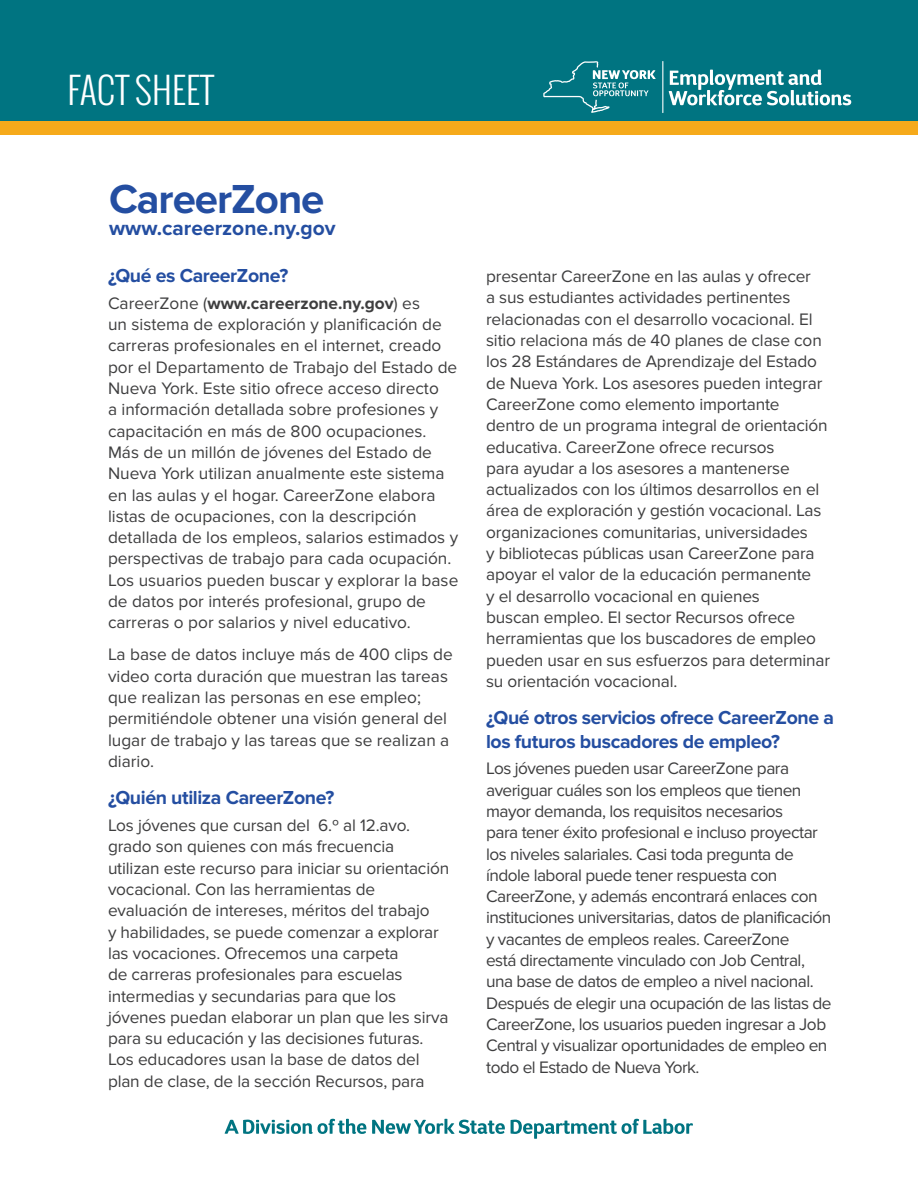
<style>
.page{position:relative;width:918px;height:1188px;background:#fff}
.page>*{position:absolute;margin:0;border:0;box-sizing:border-box;transform-origin:0 0}
.Title_Level_1{font:700 42px "Proxima Nova";letter-spacing:-.025em;color:#244ea1}
.t1{font:300 36px "Oswald";color:#fff}
.t2{font:700 21px "Proxima Nova";color:#244ea1}
.Sub_Head_Level_1{font:700 19.5px/23.4px "Proxima Nova";letter-spacing:-.02em;color:#244ea1}
.Body_Copy{font:17.25px/21.3px "Proxima Nova";letter-spacing:-.01em;color:#3e3e3f}
.Body_Copy-2{font:17.25px/21.3px "Proxima Nova";letter-spacing:-.03em;color:#3e3e3f}
.s1{font-weight:700}
</style>
<div class="page">
<div style="left:0;top:0;width:918px;height:121px;background:#007481"></div>
<div style="left:0;top:121px;width:918px;height:14px;background:#f6aa1b"></div>
<hr style="left:662px;top:61px;width:1px;height:52px;background:#fff">
<svg style="left:543px;top:61px;width:113px;height:52px"></svg>
<svg style="left:669px;top:70px;width:182px;height:35px"></svg>
<svg style="left:225px;top:1119px;width:141px;height:15px"></svg>
<svg style="left:372px;top:1119px;width:133px;height:15px"></svg>
<svg style="left:511px;top:1119px;width:182px;height:20px"></svg>
<p class="t1" style="left:68px;top:66px;width:148px">FACT SHEET</p>
<p class="Title_Level_1" style="left:109px;top:175px;width:217px">CareerZone</p>
<p class="t2" style="left:109px;top:216px;width:228px">www.careerzone.ny.gov</p>
<p class="Sub_Head_Level_1" style="left:108px;top:264px;width:182px">¿Qué es CareerZone?</p>
<p class="Body_Copy" style="left:108px;top:293px;width:352px">CareerZone (<span class="s1">www.careerzone.ny.gov</span>) es<br>un sistema de exploración y planificación de carreras profesionales en el internet, creado por el Departamento de Trabajo del Estado de Nueva York. Este sitio ofrece acceso directo<br>a información detallada sobre profesiones y capacitación en más de 800 ocupaciones.<br>Más de un millón de jóvenes del Estado de Nueva York utilizan anualmente este sistema en las aulas y el hogar. CareerZone elabora listas de ocupaciones, con la descripción detallada de los empleos, salarios estimados y perspectivas de trabajo para cada ocupación.<br>Los usuarios pueden buscar y explorar la base de datos por interés profesional, grupo de carreras o por salarios y nivel educativo.</p>
<p class="Body_Copy" style="left:108px;top:644px;width:346px">La base de datos incluye más de 400 clips de video corta duración que muestran las tareas que realizan las personas en ese empleo; permitiéndole obtener una visión general del lugar de trabajo y las tareas que se realizan a diario.</p>
<p class="Sub_Head_Level_1" style="left:108px;top:787px;width:228px">¿Quién utiliza CareerZone?</p>
<p class="Body_Copy" style="left:108px;top:815px;width:343px">Los jóvenes que cursan del 6.º al 12.avo. grado son quienes con más frecuencia utilizan este recurso para iniciar su orientación vocacional. Con las herramientas de evaluación de intereses, méritos del trabajo<br>y habilidades, se puede comenzar a explorar las vocaciones. Ofrecemos una carpeta<br>de carreras profesionales para escuelas intermedias y secundarias para que los jóvenes puedan elaborar un plan que les sirva para su educación y las decisiones futuras.<br>Los educadores usan la base de datos del plan de clase, de la sección Recursos, para</p>
<p class="Body_Copy" style="left:486px;top:266px;width:346px">presentar CareerZone en las aulas y ofrecer<br>a sus estudiantes actividades pertinentes relacionadas con el desarrollo vocacional. El sitio relaciona más de 40 planes de clase con los 28 Estándares de Aprendizaje del Estado de Nueva York. Los asesores pueden integrar CareerZone como elemento importante dentro de un programa integral de orientación educativa. CareerZone ofrece recursos<br>para ayudar a los asesores a mantenerse actualizados con los últimos desarrollos en el área de exploración y gestión vocacional. Las organizaciones comunitarias, universidades<br>y bibliotecas públicas usan CareerZone para apoyar el valor de la educación permanente<br>y el desarrollo vocacional en quienes<br>buscan empleo. El sector Recursos ofrece herramientas que los buscadores de empleo pueden usar en sus esfuerzos para determinar su orientación vocacional.</p>
<p class="Sub_Head_Level_1" style="left:486px;top:707px;width:349px">¿Qué otros servicios ofrece CareerZone a los futuros buscadores de empleo?</p>
<p class="Body_Copy-2" style="left:486px;top:758px;width:347px">Los jóvenes pueden usar CareerZone para averiguar cuáles son los empleos que tienen mayor demanda, los requisitos necesarios<br>para tener éxito profesional e incluso proyectar los niveles salariales. Casi toda pregunta de índole laboral puede tener respuesta con CareerZone, y además encontrará enlaces con instituciones universitarias, datos de planificación y vacantes de empleos reales. CareerZone<br>está directamente vinculado con Job Central, una base de datos de empleo a nivel nacional.<br>Después de elegir una ocupación de las listas de CareerZone, los usuarios pueden ingresar a Job Central y visualizar oportunidades de empleo en todo el Estado de Nueva York.</p>
</div>
